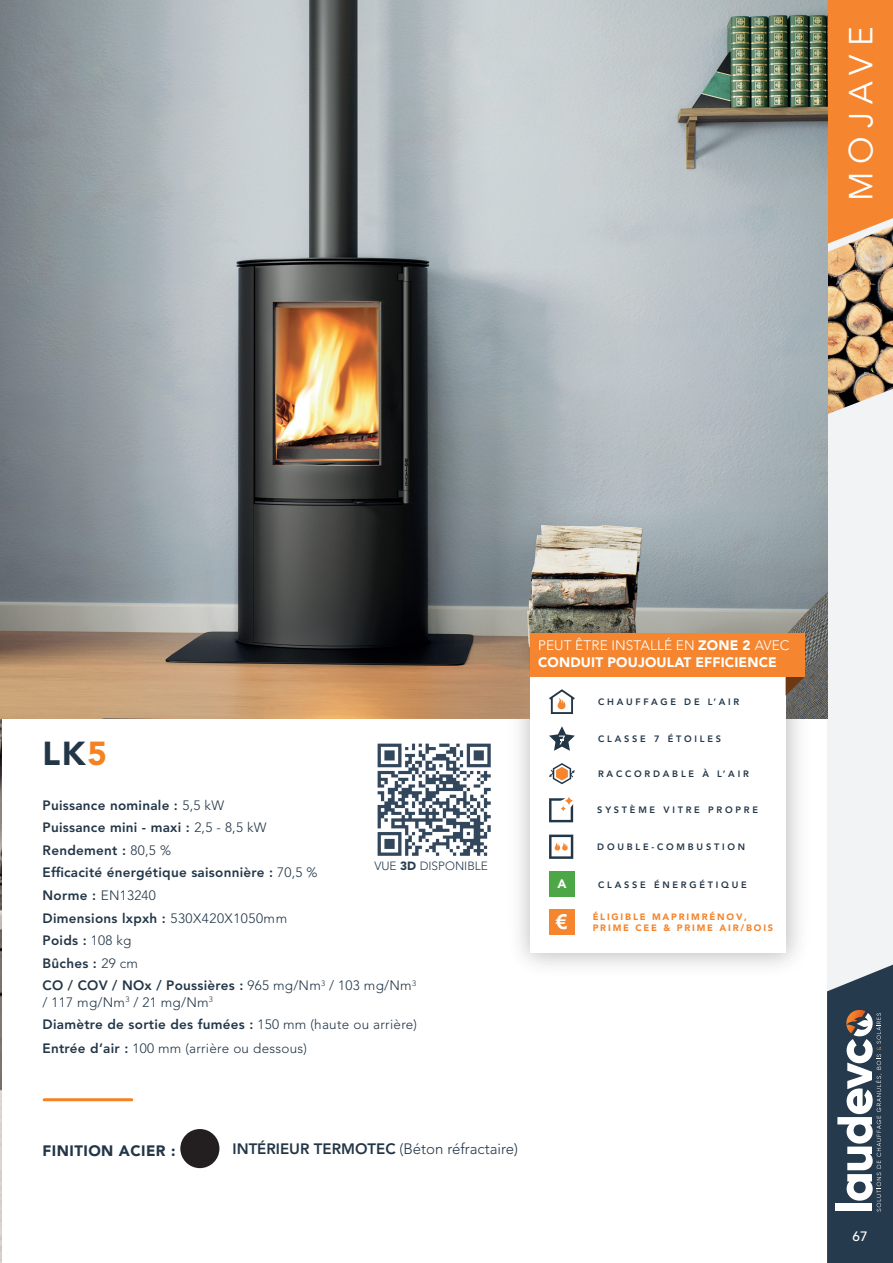
<style>
.page{position:relative;width:893px;height:1263px;background:#fff}
.page>*{position:absolute;margin:0;border:0;box-sizing:border-box;transform-origin:0 0}
.t1{font:33px "Avenir LT Std";letter-spacing:.25em;color:#fff}
.t2{font:900 33px "Avenir LT Std";color:#223648}
.t3{font:700 20.4px "Arial";color:#fff}
.t4{font:300 15px "Avenir LT Std";color:#223648}
.t5{font:900 15px "Avenir LT Std";letter-spacing:.03em;color:#223648}
.t6{font:900 13.65px/16.4px "Avenir LT Std";letter-spacing:.01em;color:#fff}
.t7{font:800 13.5px/22.5px "Avenir LT Std";letter-spacing:.02em;color:#223648}
.t8{font:300 13.5px/22.6px "Avenir LT Std";letter-spacing:.02em;color:#223648}
.t9{font:500 13.5px "Avenir LT Std";color:#fff}
.t10{font:900 12.3px "Avenir LT Std";color:#fff}
.t11{font:300 11.85px "Avenir LT Std";color:#263a4d}
.t12{font:800 9.15px "Avenir LT Std";letter-spacing:.3em;color:#223648}
.t13{font:900 9.15px/11.1px "Avenir LT Std";letter-spacing:.2em;color:#f5862f}
.s1{color:#f58220}
.s2{font-weight:300}
.s3{font-weight:800}
.s4{font-weight:900}
</style>
<div class="page">
<div style="left:827px;top:26px;width:66px;height:1039px;background:#f2f3f4"></div>
<div style="left:827px;top:0;width:66px;height:221px;background:#f5862f"></div>
<img style="left:827px;top:221px;width:66px;height:193px">
<svg style="left:827px;top:964px;width:66px;height:299px"></svg>
<img style="left:0;top:719px;width:1px;height:544px">
<img style="left:0;top:0;width:827px;height:719px">
<hr style="left:44px;top:1098px;width:88px;height:3px;background:#f58220">
<div style="left:180px;top:1129px;width:39px;height:39px;background:#231f20;border-radius:50%"></div>
<img style="left:499px;top:646px;width:319px;height:320px">
<div style="left:530px;top:676px;width:256px;height:276px;background:#fff"></div>
<svg style="left:786px;top:676px;width:19px;height:20px"></svg>
<svg style="left:549px;top:798px;width:24px;height:24px"></svg>
<svg style="left:549px;top:689px;width:26px;height:25px"></svg>
<svg style="left:549px;top:835px;width:24px;height:24px"></svg>
<div style="left:549px;top:871px;width:26px;height:26px;background:#4ea746"></div>
<svg style="left:549px;top:726px;width:26px;height:25px"></svg>
<svg style="left:549px;top:763px;width:26px;height:21px"></svg>
<div style="left:549px;top:909px;width:26px;height:26px;background:#f5862f"></div>
<div style="left:530px;top:633px;width:275px;height:43px;background:#f5862f"></div>
<img style="left:377px;top:743px;width:114px;height:113px">
<h1 class="t1" style="left:842px;top:201px;width:176px;rotate:-90deg">MOJAVE</h1>
<h1 class="t2" style="left:43px;top:733px;width:66px">LK<span class="s1">5</span></h1>
<p class="t7" style="left:43px;top:794px;width:375px">Puissance nominale : <span class="s2">5,5 kW<br></span>Puissance mini - maxi : <span class="s2">2,5 - 8,5 kW<br></span>Rendement : <span class="s2">80,5 %<br></span>Efficacité énergétique saisonnière : <span class="s2">70,5 %<br></span>Norme : <span class="s2">EN13240<br></span>Dimensions lxpxh : <span class="s2">530X420X1050mm<br></span>Poids : <span class="s2">108 kg<br></span>Bûches : <span class="s2">29 cm<br></span>CO / COV / NOx / Poussières : <span class="s2">965 mg/Nm</span><sup>3</sup> <span class="s2">/ 103 mg/Nm</span><sup>3</sup></p>
<p class="t8" style="left:43px;top:990px;width:376px">/ 117 mg/Nm<sup>3</sup> / 21 mg/Nm<sup>3<br></sup><span class="s3">Diamètre de sortie des fumées :</span> 150 mm (haute ou arrière)</p>
<p class="t8" style="left:43px;top:1037px;width:266px"><span class="s3">Entrée d’air :</span> 100 mm (arrière ou dessous)</p>
<p class="t11" style="left:374px;top:859px;width:115px">VUE <span class="s4">3D</span> DISPONIBLE</p>
<p class="t6" style="left:538px;top:637px;width:253px"><span class="s2">PEUT ÊTRE INSTALLÉ EN</span> ZONE 2 <span class="s2">AVEC<br></span>CONDUIT POUJOULAT EFFICIENCE</p>
<p class="t12" style="left:598px;top:696px;width:143px">CHAUFFAGE DE L’AIR</p>
<p class="t12" style="left:598px;top:733px;width:125px">CLASSE 7 ÉTOILES</p>
<p class="t12" style="left:598px;top:768px;width:152px">RACCORDABLE À L’AIR</p>
<p class="t12" style="left:597px;top:804px;width:162px">SYSTÈME VITRE PROPRE</p>
<p class="t12" style="left:597px;top:842px;width:149px">DOUBLE-COMBUSTION</p>
<p class="t10" style="left:558px;top:876px;width:11px">A</p>
<p class="t12" style="left:598px;top:879px;width:150px">CLASSE ÉNERGÉTIQUE</p>
<h2 class="t3" style="left:556px;top:908px;width:13px">€</h2>
<p class="t13" style="left:593px;top:911px;width:182px">ÉLIGIBLE MAPRIMRÉNOV,<br>PRIME CEE &amp; PRIME AIR/BOIS</p>
<p class="t5" style="left:43px;top:1142px;width:134px">FINITION ACIER :</p>
<p class="t4" style="left:233px;top:1140px;width:287px"><span class="s3">INTÉRIEUR TERMOTEC</span> (Béton réfractaire)</p>
<p class="t9" style="left:852px;top:1229px;width:17px">67</p>
</div>
